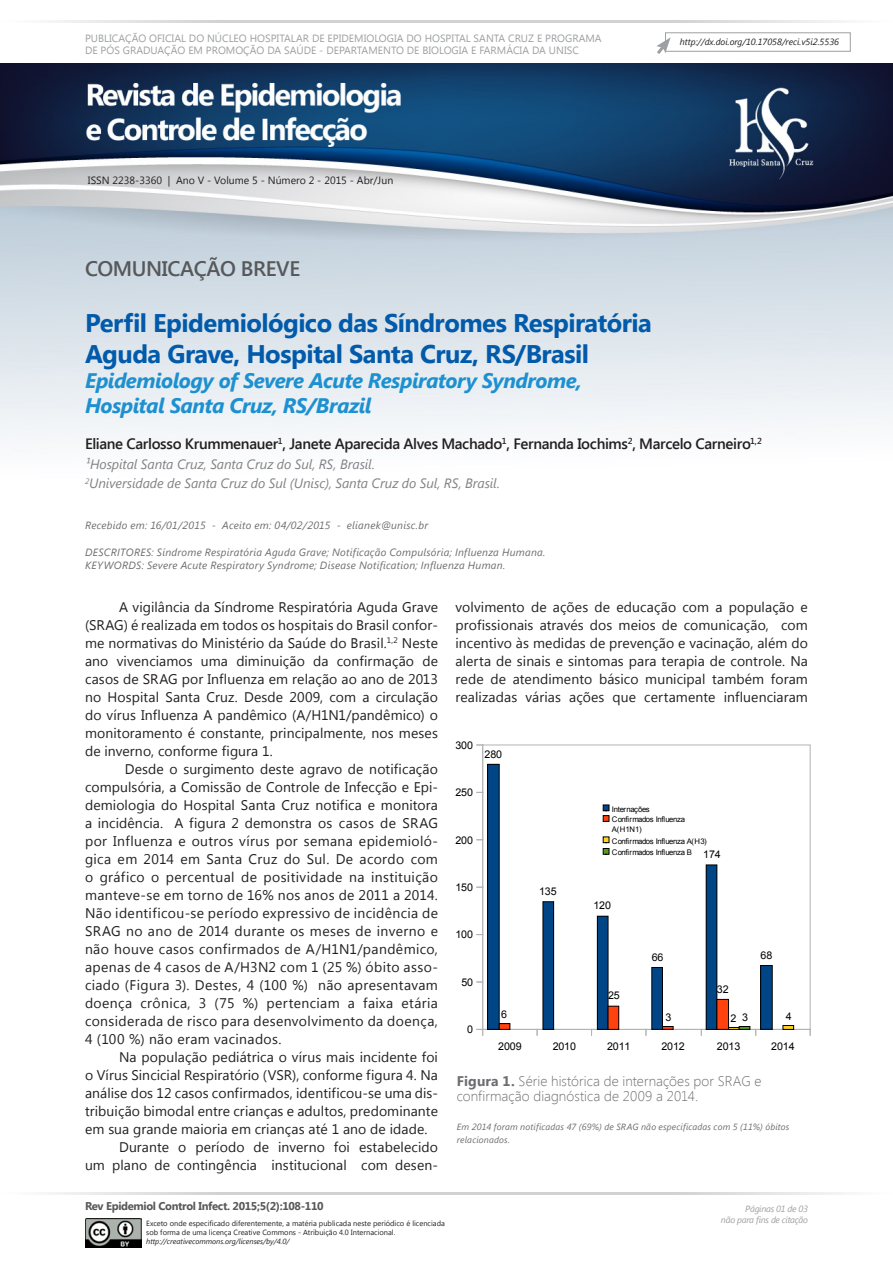
<style>
.page{position:relative;width:893px;height:1263px;background:#fff}
.page>*{position:absolute;margin:0;border:0;box-sizing:border-box;transform-origin:0 0}
.TÍTULOS{font:700 25.5px "Segoe UI";letter-spacing:-.02em;color:#015aaa}
.títulos_textos{font:italic 700 21px "Segoe UI";letter-spacing:-.025em;color:#1d90d0}
.títulos_textos-2{font:600 21px "Segoe UI";letter-spacing:-.02em;color:#57585a}
.Nome_médico{font:600 15px "Segoe UI";letter-spacing:-.02em;color:#231f20}
.texto_ok{font:13.95px/18px "Segoe UI";letter-spacing:.01em;color:#231f20;text-align:justify}
.TABELA{font:300 13.95px "Segoe UI";letter-spacing:.005em;color:#6c6d70}
.Titulação_médicos_ok{font:italic 13.5px "Segoe UI";letter-spacing:-.005em;color:#808285}
.t1{font:700 11.25px "Segoe UI";letter-spacing:-.03em;color:#57585a}
.t2{font:10.65px "Arial";letter-spacing:-.01em;color:#000}
.texto_ok-2{font:italic 10.5px "Segoe UI";letter-spacing:.025em;color:#6c6d70}
.t3{font:10.5px/12.6px "Segoe UI";color:#9d9fa2}
.t4{font:10.5px "Segoe UI";color:#231f20}
.legenda_TABELA{font:italic 9px/13.5px "Segoe UI";letter-spacing:.015em;color:#6c6d70}
.t5{font:italic 9px "Segoe UI";color:#231f20}
.t6{font:italic 9px "Segoe UI";letter-spacing:-.03em;color:#9d9fa2}
.t7{font:7.8px/11.6px "Arial";letter-spacing:-.055em;color:#000}
.t8{font:7.5px/9px "Segoe UI";color:#231f20}
.t9{font:italic 7.5px "Segoe UI";color:#231f20}
.s1{font-weight:700}
</style>
<div class="page">
<hr style="left:0;top:1192px;width:447px;height:2px;background:#d1d2d4">
<hr style="left:446px;top:1192px;width:447px;height:2px;background:#d1d2d4">
<img style="left:0;top:64px;width:893px;height:379px">
<hr style="left:0;top:20px;width:446px;height:2px;background:#d1d2d4">
<hr style="left:446px;top:20px;width:447px;height:2px;background:#d1d2d4">
<svg style="left:656px;top:37px;width:15px;height:17px"></svg>
<img style="left:85px;top:1218px;width:57px;height:29px">
<svg style="left:482px;top:744px;width:329px;height:285px"></svg>
<hr style="left:483px;top:1029px;width:327px;height:1px;background:#b3b3b3">
<hr style="left:482px;top:745px;width:1px;height:284px;background:#b3b3b3">
<div style="left:761px;top:965px;width:11px;height:64px;background:#004586"></div>
<div style="left:706px;top:865px;width:11px;height:164px;background:#004586"></div>
<div style="left:706px;top:865px;width:11px;height:164px;border:1px solid #000"></div>
<div style="left:652px;top:967px;width:10px;height:62px;background:#004586"></div>
<div style="left:597px;top:916px;width:11px;height:113px;background:#004586"></div>
<div style="left:597px;top:916px;width:11px;height:113px;border:1px solid #000"></div>
<div style="left:543px;top:902px;width:11px;height:127px;background:#004586"></div>
<div style="left:543px;top:902px;width:11px;height:127px;border:1px solid #000"></div>
<div style="left:488px;top:764px;width:11px;height:265px;background:#004586"></div>
<div style="left:717px;top:999px;width:11px;height:30px;background:#ff420e"></div>
<svg style="left:662px;top:1026px;width:11px;height:3px"></svg>
<div style="left:608px;top:1006px;width:11px;height:23px;background:#ff420e"></div>
<div style="left:499px;top:1023px;width:11px;height:6px;background:#ff420e"></div>
<div style="left:499px;top:1023px;width:11px;height:6px;border:1px solid #000"></div>
<div style="left:783px;top:1025px;width:11px;height:4px;border:1px solid #000"></div>
<svg style="left:728px;top:1026px;width:28px;height:9px"></svg>
<svg style="left:602px;top:804px;width:8px;height:18px"></svg>
<svg style="left:602px;top:836px;width:8px;height:19px"></svg>
<p class="t3" style="left:85px;top:31px;width:518px">PUBLICAÇÃO OFICIAL DO NÚCLEO HOSPITALAR DE EPIDEMIOLOGIA DO HOSPITAL SANTA CRUZ E PROGRAMA<br>DE PÓS GRADUAÇÃO EM PROMOÇÃO DA SAÚDE - DEPARTAMENTO DE BIOLOGIA E FARMÁCIA DA UNISC</p>
<p class="t4" style="left:88px;top:173px;width:307px">ISSN 2238-3360 | Ano V - Volume 5 - Número 2 - 2015 - Abr/Jun</p>
<p class="t5" style="left:680px;top:35px;width:161px">http://dx.doi.org/10.17058/reci.v5i2.5536</p>
<p class="títulos_textos-2" style="left:85px;top:254px;width:217px">COMUNICAÇÃO BREVE</p>
<p class="TÍTULOS" style="left:85px;top:305px;width:568px">Perfil Epidemiológico das Síndromes Respiratória</p>
<p class="TÍTULOS" style="left:85px;top:335px;width:506px">Aguda Grave, Hospital Santa Cruz, RS/Brasil</p>
<p class="títulos_textos" style="left:85px;top:365px;width:498px">Epidemiology of Severe Acute Respiratory Syndrome,</p>
<p class="títulos_textos" style="left:85px;top:391px;width:288px">Hospital Santa Cruz, RS/Brazil</p>
<p class="Nome_médico" style="left:85px;top:433px;width:678px">Eliane Carlosso Krummenauer<sup>1</sup>, Janete Aparecida Alves Machado<sup>1</sup>, Fernanda Iochims<sup>2</sup>, Marcelo Carneiro<sup>1,2</sup></p>
<p class="Titulação_médicos_ok" style="left:85px;top:454px;width:291px">¹Hospital Santa Cruz, Santa Cruz do Sul, RS, Brasil.</p>
<p class="Titulação_médicos_ok" style="left:85px;top:474px;width:416px"><sup>2</sup>Universidade de Santa Cruz do Sul (Unisc), Santa Cruz do Sul, RS, Brasil.</p>
<p class="texto_ok-2" style="left:85px;top:518px;width:345px">Recebido em: 16/01/2015 - Aceito em: 04/02/2015 - elianek@unisc.br</p>
<p class="texto_ok-2" style="left:85px;top:545px;width:462px">DESCRITORES: Síndrome Respiratória Aguda Grave; Notificação Compulsória; Influenza Humana.</p>
<p class="texto_ok-2" style="left:85px;top:558px;width:422px">KEYWORDS: Severe Acute Respiratory Syndrome; Disease Notification; Influenza Human.</p>
<p class="texto_ok" style="left:85px;top:597px;width:354px;text-indent:34px">A vigilância da Síndrome Respiratória Aguda Grave (SRAG) é realizada em todos os hospitais do Brasil confor&shy;me normativas do Ministério da Saúde do Brasil.<sup>1,2</sup> Neste ano vivenciamos uma diminuição da confirmação de casos de SRAG por Influenza em relação ao ano de 2013 no Hospital Santa Cruz. Desde 2009, com a circulação do vírus Influenza A pandêmico (A/H1N1/pandêmico) o monitoramento é constante, principalmente, nos meses de inverno, conforme figura 1.</p>
<p class="texto_ok" style="left:85px;top:759px;width:354px;text-indent:40px">Desde o surgimento deste agravo de notificação compulsória, a Comissão de Controle de Infecção e Epi&shy;demiologia do Hospital Santa Cruz notifica e monitora a incidência. A figura 2 demonstra os casos de SRAG por Influenza e outros vírus por semana epidemioló&shy;gica em 2014 em Santa Cruz do Sul. De acordo com o gráfico o percentual de positividade na instituição manteve-se em torno de 16% nos anos de 2011 a 2014.<br>Não identificou-se período expressivo de incidência de SRAG no ano de 2014 durante os meses de inverno e não houve casos confirmados de A/H1N1/pandêmico, apenas de 4 casos de A/H3N2 com 1 (25 %) óbito asso&shy;ciado (Figura 3). Destes, 4 (100 %) não apresentavam doença crônica, 3 (75 %) pertenciam a faixa etária considerada de risco para desenvolvimento da doença, 4 (100 %) não eram vacinados.</p>
<p class="texto_ok" style="left:85px;top:1047px;width:354px;text-indent:34px">Na população pediátrica o vírus mais incidente foi o Vírus Sincicial Respiratório (VSR), conforme figura 4. Na análise dos 12 casos confirmados, identificou-se uma dis&shy;tribuição bimodal entre crianças e adultos, predominante em sua grande maioria em crianças até 1 ano de idade.</p>
<p class="texto_ok" style="left:85px;top:1137px;width:354px;text-align:right">Durante o período de inverno foi estabelecido<br>um plano de contingência institucional com desen-</p>
<p class="texto_ok" style="left:455px;top:597px;width:354px">volvimento de ações de educação com a população e profissionais através dos meios de comunicação, com incentivo às medidas de prevenção e vacinação, além do alerta de sinais e sintomas para terapia de controle. Na rede de atendimento básico municipal também foram realizadas várias ações que certamente influenciaram</p>
<p class="t2" style="left:455px;top:738px;width:19px">300</p>
<p class="t2" style="left:485px;top:747px;width:19px">280</p>
<p class="t2" style="left:455px;top:785px;width:19px">250</p>
<p class="t7" style="left:612px;top:804px;width:75px;line-height:10.6px">Internações<br>Confirmados Influenza</p>
<p class="t7" style="left:612px;top:824px;width:96px">A(H1N1)<br>Confirmados Influenza A(H3)<br>Confirmados Influenza B</p>
<p class="t2" style="left:455px;top:833px;width:19px">200</p>
<p class="t2" style="left:703px;top:847px;width:19px">174</p>
<p class="t2" style="left:455px;top:880px;width:19px">150</p>
<p class="t2" style="left:539px;top:884px;width:19px">135</p>
<p class="t2" style="left:593px;top:899px;width:19px">120</p>
<p class="t2" style="left:455px;top:928px;width:19px">100</p>
<p class="t2" style="left:761px;top:948px;width:13px">68</p>
<p class="t2" style="left:652px;top:950px;width:13px">66</p>
<p class="t2" style="left:461px;top:975px;width:13px">50</p>
<p class="t2" style="left:717px;top:982px;width:13px">32</p>
<p class="t2" style="left:608px;top:989px;width:13px">25</p>
<p class="t2" style="left:501px;top:1007px;width:7px">6</p>
<p class="t2" style="left:730px;top:1010px;width:19px">2 3</p>
<p class="t2" style="left:786px;top:1009px;width:7px">4</p>
<p class="t2" style="left:665px;top:1010px;width:7px">3</p>
<p class="t2" style="left:467px;top:1022px;width:7px">0</p>
<p class="t2" style="left:498px;top:1039px;width:25px">2009</p>
<p class="t2" style="left:553px;top:1039px;width:25px">2010</p>
<p class="t2" style="left:607px;top:1039px;width:25px">2011</p>
<p class="t2" style="left:661px;top:1039px;width:25px">2012</p>
<p class="t2" style="left:717px;top:1039px;width:25px">2013</p>
<p class="t2" style="left:771px;top:1039px;width:25px">2014</p>
<p class="TABELA" style="left:457px;top:1071px;width:306px"><span class="s1">Figura 1.</span> Série histórica de internações por SRAG e</p>
<p class="TABELA" style="left:457px;top:1086px;width:243px">confirmação diagnóstica de 2009 a 2014.</p>
<p class="legenda_TABELA" style="left:457px;top:1119px;width:334px">Em 2014 foram notificadas 47 (69%) de SRAG não especificadas com 5 (11%) óbitos relacionados.</p>
<p class="t1" style="left:85px;top:1197px;width:240px">Rev Epidemiol Control Infect. 2015;5(2):108-110</p>
<p class="t6" style="left:745px;top:1203px;width:64px">Páginas 01 de 03</p>
<p class="t6" style="left:721px;top:1213px;width:88px">não para fins de citação</p>
<p class="t8" style="left:146px;top:1218px;width:300px">Exceto onde especificado diferentemente, a matéria publicada neste periódico é licenciada sob forma de uma licença Creative Commons - Atribuição 4.0 Internacional.</p>
<p class="t9" style="left:146px;top:1236px;width:145px">http://creativecommons.org/licenses/by/4.0/</p>
</div>
